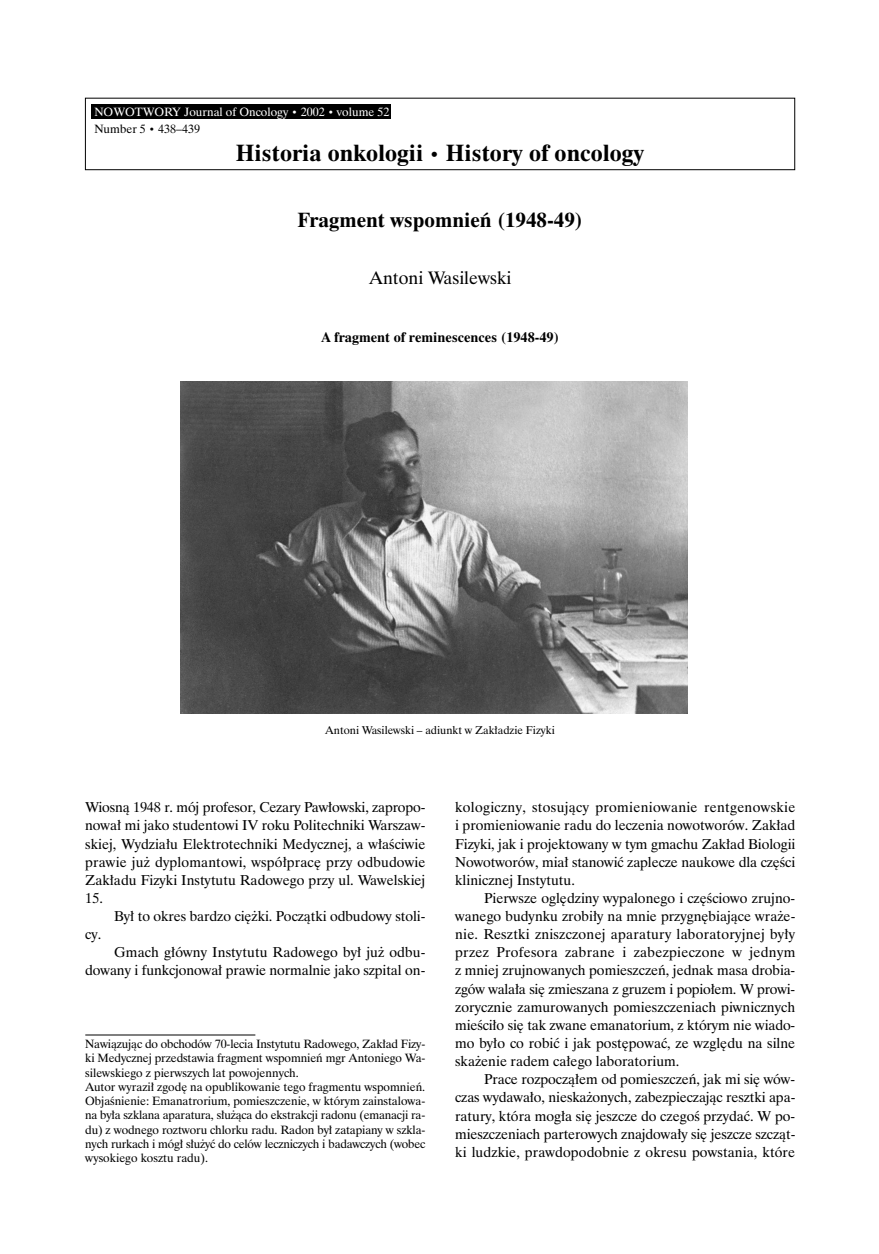
<style>
.page{position:relative;width:879px;height:1254px;background:#fff}
.page>*{position:absolute;margin:0;border:0;box-sizing:border-box;transform-origin:0 0}
.t1{font:700 24px "Dutch 801 PL";color:#000}
.t2{font:700 21px "Dutch 801 PL";color:#000}
.t3{font:18px "Dutch 801 PL";color:#000}
.t4{font:14.25px/18.1px "Dutch 801 PL";color:#000;text-align:justify}
.t5{font:700 14.25px "Dutch 801 PL";color:#000}
.t6{font:12px/14.2px "Dutch 801 PL";letter-spacing:-.01em;color:#000}
.t7{font:12px/17.5px "Dutch 801 PL";color:#fff}
.t8{font:11.25px "Dutch 801 PL";color:#000}
.s1{font-size:10.5px}
.s2{color:#000}
.s3{font-size:10.5px;color:#000}
.s4{font-size:18px}
</style>
<div class="page">
<div style="left:85px;top:98px;width:710px;height:72px;border:1px solid #000"></div>
<div style="left:91px;top:104px;width:300px;height:15px;background:#000"></div>
<hr style="left:85px;top:1035px;width:170px;height:1px;background:#000">
<img style="left:180px;top:381px;width:508px;height:332px">
<p class="t7" style="left:94px;top:104px;width:297px">NOWOTWORY Journal of Oncology <span class="s1">•</span> 2002 <span class="s1">•</span> volume 52<br><span class="s2">Number 5</span> <span class="s3">•</span> <span class="s2">438–439</span></p>
<h1 class="t1" style="left:236px;top:144px;width:410px">Historia onkologii <span class="s4">•</span> History of oncology</h1>
<h2 class="t2" style="left:298px;top:212px;width:287px">Fragment wspomnieƒ (1948-49)</h2>
<p class="t3" style="left:369px;top:271px;width:144px">Antoni Wasilewski</p>
<p class="t5" style="left:321px;top:332px;width:239px">A fragment of reminescences (1948-49)</p>
<p class="t8" style="left:325px;top:726px;width:231px">Antoni Wasilewski – adiunkt w Zak∏adzie Fizyki</p>
<p class="t4" style="left:85px;top:800px;width:342px">Wiosnà 1948 r. mój profesor, Cezary Paw∏owski, zapropo&shy;nowa∏ mi jako studentowi IV roku Politechniki Warszaw&shy;skiej, Wydzia∏u Elektrotechniki Medycznej, a w∏aÊciwie prawie ju˝ dyplomantowi, wspó∏prac´ przy odbudowie Zak∏adu Fizyki Instytutu Radowego przy ul. Wawelskiej 15.</p>
<p class="t4" style="left:114px;top:909px;width:313px">By∏ to okres bardzo ci´˝ki. Poczàtki odbudowy stoli-</p>
<p class="t4" style="left:85px;top:927px;width:18px">cy.</p>
<p class="t4" style="left:85px;top:945px;width:342px;text-align:right">Gmach g∏ówny Instytutu Radowego by∏ ju˝ odbu&shy;dowany i funkcjonowa∏ prawie normalnie jako szpital on-</p>
<p class="t6" style="left:85px;top:1038px;width:342px">Nawiàzujàc do obchodów 70-lecia Instytutu Radowego, Zak∏ad Fizy&shy;ki Medycznej przedstawia fragment wspomnieƒ mgr Antoniego Wa&shy;silewskiego z pierwszych lat powojennych.<br>Autor wyrazi∏ zgod´ na opublikowanie tego fragmentu wspomnieƒ.<br>ObjaÊnienie: Emanatrorium, pomieszczenie, w którym zainstalowa&shy;na by∏a szklana aparatura, s∏u˝àca do ekstrakcji radonu (emanacji ra&shy;du) z wodnego roztworu chlorku radu. Radon by∏ zatapiany w szkla&shy;nych rurkach i móg∏ s∏u˝yç do celów leczniczych i badawczych (wobec wysokiego kosztu radu).</p>
<p class="t4" style="left:455px;top:800px;width:342px">kologiczny, stosujàcy promieniowanie rentgenowskie i promieniowanie radu do leczenia nowotworów. Zak∏ad Fizyki, jak i projektowany w tym gmachu Zak∏ad Biologii Nowotworów, mia∏ stanowiç zaplecze naukowe dla cz´Êci klinicznej Instytutu.</p>
<p class="t4" style="left:455px;top:890px;width:342px;text-indent:29px">Pierwsze ogl´dziny wypalonego i cz´Êciowo zrujno&shy;wanego budynku zrobi∏y na mnie przygn´biajàce wra˝e&shy;nie. Resztki zniszczonej aparatury laboratoryjnej by∏y przez Profesora zabrane i zabezpieczone w jednym z mniej zrujnowanych pomieszczeƒ, jednak masa drobia&shy;zgów wala∏a si´ zmieszana z gruzem i popio∏em. W prowi&shy;zorycznie zamurowanych pomieszczeniach piwnicznych mieÊci∏o si´ tak zwane emanatorium, z którym nie wiado&shy;mo by∏o co robiç i jak post´powaç, ze wzgl´du na silne ska˝enie radem ca∏ego laboratorium.</p>
<p class="t4" style="left:455px;top:1072px;width:342px;text-indent:29px">Prace rozpoczà∏em od pomieszczeƒ, jak mi si´ wów&shy;czas wydawa∏o, nieska˝onych, zabezpieczajàc resztki apa&shy;ratury, która mog∏a si´ jeszcze do czegoÊ przydaç. W po&shy;mieszczeniach parterowych znajdowa∏y si´ jeszcze szczàt&shy;ki ludzkie, prawdopodobnie z okresu powstania, które</p>
</div>
